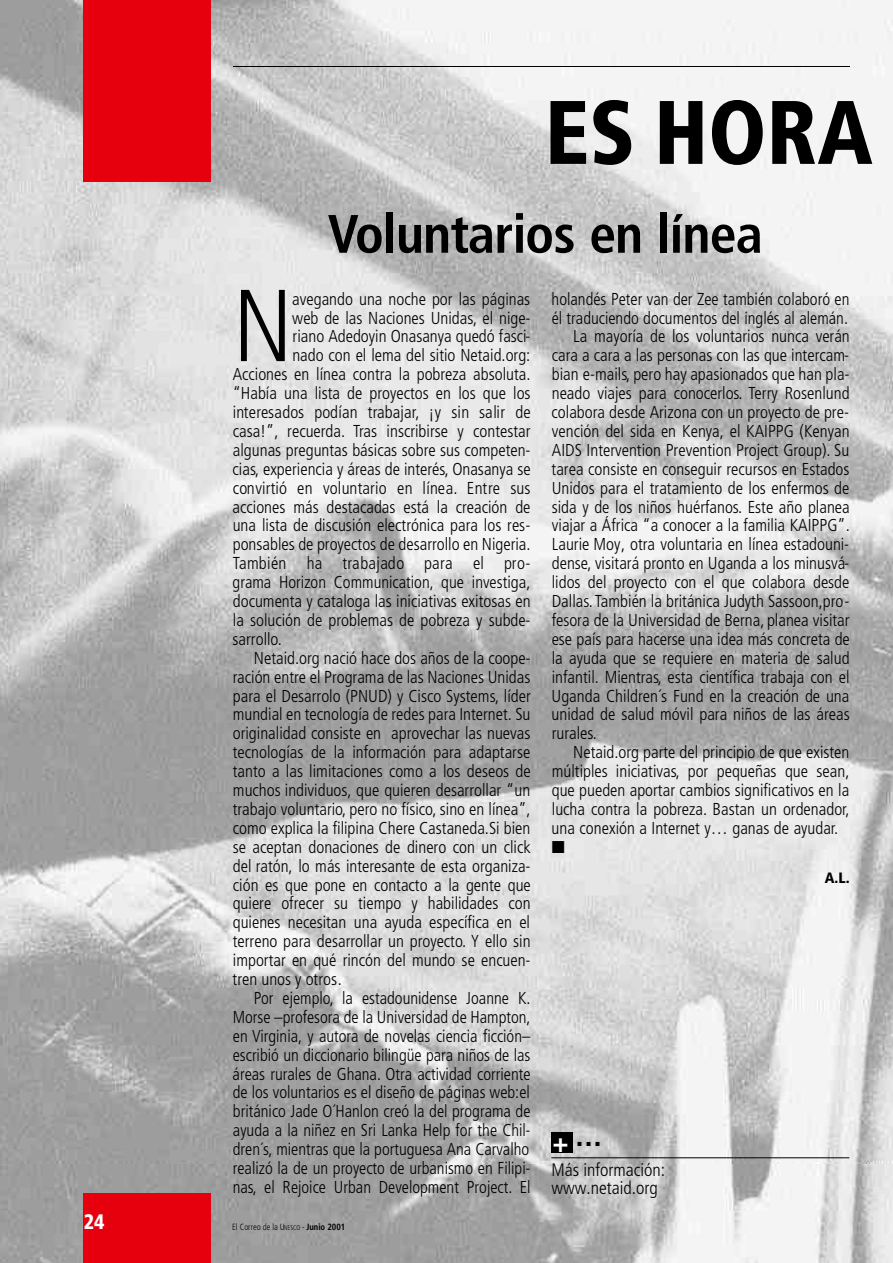
<style>
.page{position:relative;width:893px;height:1263px;background:#fff}
.page>*{position:absolute;margin:0;border:0;box-sizing:border-box;transform-origin:0 0}
.t1{font:300 condensed 102px "Frutiger";color:#000}
.t2{font:900 condensed 90px "Frutiger";color:#000;scale:.95 1}
.t3{font:700 condensed 54px "Frutiger";letter-spacing:-.02em;color:#000}
.t4{font:900 condensed 27px "Frutiger";color:#fff}
.t5{font:900 condensed 21px "Frutiger";color:#fff;scale:.95 1}
.t6{font:300 condensed 18px/18px "Frutiger";color:#000}
.t7{font:300 condensed 17.25px "Frutiger";color:#000}
.t8{font:17.25px "Zapf Dingbats";color:#000}
.t9{font:900 condensed 15px "Frutiger";color:#000}
.t10{font:300 condensed 9px "Frutiger";color:#000;scale:.95 1}
.s1{font-size:6.75px}
.s2{font-weight:700}
</style>
<div class="page">
<img style="left:0;top:0;width:892px;height:1263px">
<div style="left:84px;top:1194px;width:127px;height:69px;background:#e6000e"></div>
<div style="left:84px;top:0;width:127px;height:182px;background:#e6000e"></div>
<hr style="left:232px;top:66px;width:617px;height:1px;background:#000">
<div style="left:551px;top:1132px;width:21px;height:21px;background:#000"></div>
<hr style="left:551px;top:1158px;width:298px;height:1px;background:#000">
<h2 class="t2" style="left:545px;top:96px;width:346px">ES HORA</h2>
<h3 class="t3" style="left:328px;top:212px;width:436px">Voluntarios en línea</h3>
<h1 class="t1" style="left:233px;top:285px;width:61px">N</h1>
<p class="t7" style="left:292px;top:292px;width:239px">avegando una noche por las páginas</p>
<p class="t7" style="left:292px;top:311px;width:239px">web de las Naciones Unidas, el nige-</p>
<p class="t7" style="left:292px;top:329px;width:239px">riano Adedoyin Onasanya quedó fasci-</p>
<p class="t7" style="left:292px;top:348px;width:239px">nado con el lema del sitio Netaid.org:</p>
<p class="t7" style="left:233px;top:367px;width:299px">Acciones en línea contra la pobreza absoluta.</p>
<p class="t7" style="left:233px;top:386px;width:299px">“Había una lista de proyectos en los que los</p>
<p class="t7" style="left:233px;top:405px;width:299px">interesados podían tra b a j a r, ¡y sin salir de</p>
<p class="t7" style="left:233px;top:424px;width:299px">casa!”, recuerda. Tras inscribirse y contestar</p>
<p class="t7" style="left:233px;top:443px;width:299px">algunas preguntas básicas sobre sus competen-</p>
<p class="t7" style="left:233px;top:462px;width:300px">cias, experiencia y áreas de interés, Onasanya se</p>
<p class="t7" style="left:233px;top:481px;width:299px">convirtió en voluntario en línea. Entre sus</p>
<p class="t7" style="left:233px;top:500px;width:299px">acciones más destacadas está la creación de</p>
<p class="t7" style="left:233px;top:518px;width:299px">una lista de discusión electrónica para los res-</p>
<p class="t7" style="left:233px;top:537px;width:299px">ponsables de proyectos de desarrollo en Nigeria.</p>
<p class="t7" style="left:233px;top:556px;width:299px">También ha trabajado para el pro-</p>
<p class="t7" style="left:233px;top:575px;width:299px">grama Horizon Communication, que investiga,</p>
<p class="t7" style="left:233px;top:594px;width:299px">documenta y cataloga las iniciativas exitosas en</p>
<p class="t7" style="left:233px;top:613px;width:299px">la solución de problemas de pobreza y subde-</p>
<p class="t7" style="left:233px;top:632px;width:51px">sarrollo.</p>
<p class="t7" style="left:254px;top:651px;width:278px">Netaid.org nació hace dos años de la coope-</p>
<p class="t7" style="left:233px;top:670px;width:299px">ración entre el Programa de las Naciones Unidas</p>
<p class="t7" style="left:233px;top:689px;width:299px">para el Desarrolo (PNUD) y Cisco Systems, líder</p>
<p class="t7" style="left:233px;top:707px;width:299px">mundial en tecnología de redes para Internet. Su</p>
<p class="t7" style="left:233px;top:726px;width:299px">originalidad consiste en aprovechar las nuevas</p>
<p class="t7" style="left:233px;top:745px;width:299px">tecnologías de la información para adaptarse</p>
<p class="t7" style="left:233px;top:764px;width:299px">tanto a las limitaciones como a los deseos de</p>
<p class="t7" style="left:233px;top:783px;width:299px">muchos individuos, que quieren desarrollar “un</p>
<p class="t7" style="left:233px;top:802px;width:299px">trabajo voluntario, pero no físico, sino en línea”,</p>
<p class="t7" style="left:233px;top:821px;width:299px">como explica la filipina Chere Castaneda.Si bien</p>
<p class="t7" style="left:233px;top:840px;width:299px">se aceptan donaciones de dinero con un click</p>
<p class="t7" style="left:233px;top:859px;width:299px">del ratón, lo más interesante de esta organiza-</p>
<p class="t7" style="left:233px;top:878px;width:299px">ción es que pone en contacto a la gente que</p>
<p class="t7" style="left:233px;top:896px;width:299px">quiere ofrecer su tiempo y habilidades con</p>
<p class="t7" style="left:233px;top:915px;width:299px">quienes necesitan una ayuda específica en el</p>
<p class="t7" style="left:233px;top:934px;width:299px">terreno para desarrollar un proyecto. Y ello sin</p>
<p class="t7" style="left:233px;top:953px;width:299px">importar en qué rincón del mundo se encuen-</p>
<p class="t7" style="left:233px;top:972px;width:111px">tren unos y otros.</p>
<p class="t7" style="left:254px;top:991px;width:278px">Por ejemplo, la estadounidense Joanne K.</p>
<p class="t7" style="left:233px;top:1010px;width:299px">Morse –profesora de la Universidad de Hampton,</p>
<p class="t7" style="left:233px;top:1029px;width:299px">en Virginia, y autora de novelas ciencia ficción–</p>
<p class="t7" style="left:233px;top:1048px;width:299px">escribió un diccionario bilingüe para niños de las</p>
<p class="t7" style="left:233px;top:1067px;width:299px">áreas rurales de Ghana. Otra actividad corriente</p>
<p class="t7" style="left:233px;top:1085px;width:298px">de los voluntarios es el diseño de páginas web:el</p>
<p class="t7" style="left:233px;top:1104px;width:299px">británico Jade O´Hanlon creó la del programa de</p>
<p class="t7" style="left:233px;top:1123px;width:299px">ayuda a la niñez en Sri Lanka Help for the Chil-</p>
<p class="t7" style="left:233px;top:1142px;width:298px">dren´s, mientras que la portuguesa Ana Carvalho</p>
<p class="t7" style="left:233px;top:1161px;width:299px">realizó la de un proyecto de urbanismo en Filipi-</p>
<p class="t7" style="left:233px;top:1180px;width:299px">nas, el Rejoice Urban Development Project. El</p>
<p class="t5" style="left:84px;top:1214px;width:23px">24</p>
<p class="t10" style="left:232px;top:1223px;width:120px">El Correo de la U<span class="s1">NESCO</span> - <span class="s2">Junio 2001</span></p>
<p class="t7" style="left:551px;top:292px;width:299px">holandés Peter van der Zee también colaboró en</p>
<p class="t7" style="left:551px;top:311px;width:298px">él traduciendo documentos del inglés al alemán.</p>
<p class="t7" style="left:573px;top:329px;width:278px">La mayoría de los voluntarios nunca verán</p>
<p class="t7" style="left:552px;top:348px;width:299px">cara a cara a las personas con las que intercam-</p>
<p class="t7" style="left:551px;top:367px;width:299px">bian e-mails, pero hay apasionados que han pla-</p>
<p class="t7" style="left:551px;top:386px;width:299px">neado viajes para conocerlos. Terry Rosenlund</p>
<p class="t7" style="left:551px;top:405px;width:299px">colabora desde Arizona con un proyecto de pre-</p>
<p class="t7" style="left:552px;top:424px;width:299px">vención del sida en Kenya, el KAIPPG (Kenyan</p>
<p class="t7" style="left:552px;top:443px;width:299px">AIDS Intervention Prevention Project Group). Su</p>
<p class="t7" style="left:551px;top:462px;width:299px">tarea consiste en conseguir recursos en Estados</p>
<p class="t7" style="left:551px;top:481px;width:299px">Unidos para el tratamiento de los enfermos de</p>
<p class="t7" style="left:551px;top:500px;width:299px">sida y de los niños huérfanos. Este año planea</p>
<p class="t7" style="left:552px;top:518px;width:299px">viajar a África “a conocer a la familia KAIPPG”.</p>
<p class="t7" style="left:552px;top:537px;width:299px">Laurie Moy, otra voluntaria en línea estadouni-</p>
<p class="t7" style="left:552px;top:556px;width:299px">dense, visitará pronto en Uganda a los minusvá-</p>
<p class="t7" style="left:551px;top:575px;width:299px">lidos del proyecto con el que colabora desde</p>
<p class="t7" style="left:552px;top:594px;width:299px">Dallas.También la británica Judyth Sassoon,pro-</p>
<p class="t7" style="left:551px;top:613px;width:299px">fesora de la Universidad de Berna, planea visitar</p>
<p class="t7" style="left:551px;top:632px;width:300px">ese país para hacerse una idea más concreta de</p>
<p class="t7" style="left:551px;top:651px;width:299px">la ayuda que se requiere en materia de salud</p>
<p class="t7" style="left:552px;top:670px;width:299px">infantil. Mientras, esta científica trabaja con el</p>
<p class="t7" style="left:551px;top:689px;width:299px">Uganda Children´s Fund en la creación de una</p>
<p class="t7" style="left:551px;top:707px;width:299px">unidad de salud móvil para niños de las áreas</p>
<p class="t7" style="left:551px;top:726px;width:47px">rurales.</p>
<p class="t7" style="left:573px;top:745px;width:278px">Netaid.org parte del principio de que existen</p>
<p class="t7" style="left:552px;top:764px;width:299px">múltiples iniciativas, por pequeñas que sean,</p>
<p class="t7" style="left:551px;top:783px;width:299px">que pueden aportar cambios significativos en la</p>
<p class="t7" style="left:552px;top:802px;width:299px">lucha contra la pobreza. Bastan un ordenador,</p>
<p class="t7" style="left:551px;top:821px;width:288px">una conexión a Internet y… ganas de ayudar.</p>
<p class="t8" style="left:551px;top:839px;width:14px">■</p>
<p class="t9" style="left:824px;top:872px;width:26px">A.L.</p>
<h3 class="t4" style="left:552px;top:1131px;width:51px">+<sup>…</sup></h3>
<p class="t6" style="left:551px;top:1162px;width:115px">Más información: www.netaid.org</p>
</div>
